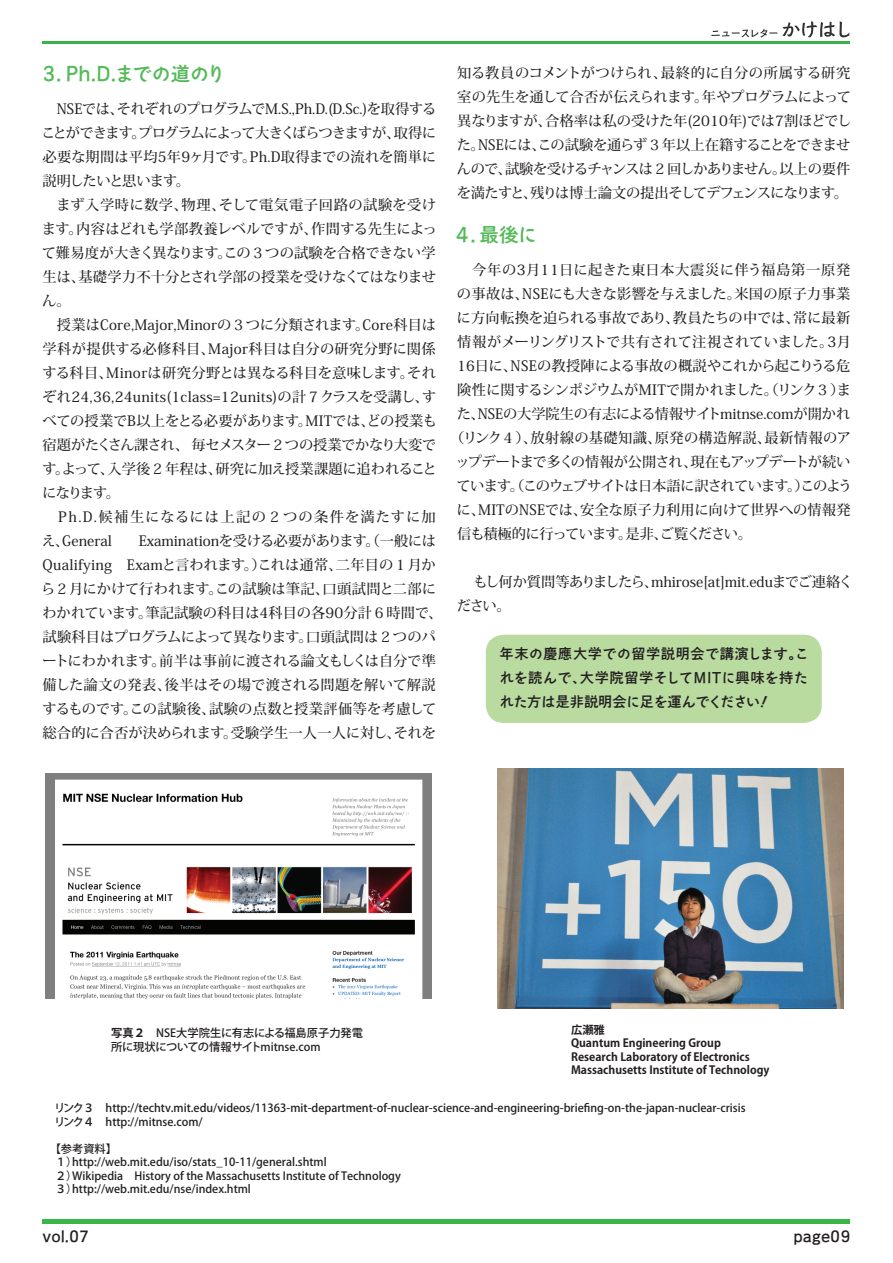
<style>
.page{position:relative;width:893px;height:1263px;background:#fff}
.page>*{position:absolute;margin:0;border:0;box-sizing:border-box;transform-origin:0 0}
.t1{font:19.5px "Aralet Std DB";letter-spacing:-.02em;color:#52ba56}
.t2{font:15px "Aralet Std DB";color:#231f20}
.t3{font:500 14.25px/24px "Koz Min Pro";color:#231f20}
.t4{font:14.25px/24px "Aralet Std DB";color:#231f20;text-align:justify}
.t5{font:500 14.25px "Koz Min Pro";letter-spacing:-.065em;color:#231f20}
.t6{font:500 14.25px "Koz Min Pro";letter-spacing:-.02em;color:#231f20}
.t7{font:500 14.25px "Koz Min Pro";letter-spacing:.025em;color:#231f20}
.t8{font:500 14.25px "Koz Min Pro";letter-spacing:.04em;color:#231f20}
.t9{font:500 14.25px "Koz Min Pro";letter-spacing:-.07em;color:#231f20}
.t10{font:500 11.25px/13.5px "Koz Go Pro";color:#231f20}
.t11{font:700 11.25px/13.5px "Koz Go Pro";color:#231f20}
.s1{font-weight:700}
</style>
<div class="page">
<div style="left:486px;top:635px;width:336px;height:88px;background:#b9db9f;border-radius:18px"></div>
<div style="left:43px;top:1219px;width:807px;height:5px;background:#3ab54a"></div>
<img style="left:46px;top:773px;width:386px;height:226px">
<img style="left:497px;top:769px;width:346px;height:239px">
<hr style="left:43px;top:41px;width:807px;height:3px;background:#39b44b">
<svg style="left:711px;top:21px;width:138px;height:16px"></svg>
<h1 class="t1" style="left:43px;top:60px;width:184px">3．Ph.D.までの道のり</h1>
<p class="t3" style="left:41px;top:96px;width:397px">　NSEでは、それぞれのプログラムでM.S.,Ph.D.(D.Sc.)を取得することができます。プログラムによって大きくばらつきますが、取得に必要な期間は平均5年9ヶ月です。Ph.D取得までの流れを簡単に説明したいと思います。<br>　まず入学時に数学、物理、そして電気電子回路の試験を受けます。内容はどれも学部教養レベルですが、作問する先生によって難易度が大きく異なります。この３つの試験を合格できない学生は、基礎学力不十分とされ学部の授業を受けなくてはなりません。<br>　授業はCore,Major,Minorの３つに分類されます。Core科目は学科が提供する必修科目、Major科目は自分の研究分野に関係する科目、Minorは研究分野とは異なる科目を意味します。それぞれ24,36,24units(1class=12units)の計７クラスを受講し、すべての授業でB以上をとる必要があります。MITでは、どの授業も宿題がたくさん課され、 毎セメスター２つの授業でかなり大変です。よって、入学後２年程は、研究に加え授業課題に追われることになります。<br>　Ph.D.候補生になるには上記の２つの条件を満たすに加え、General</p>
<p class="t3" style="left:41px;top:528px;width:403px;text-indent:97px">Examinationを受ける必要があります。（一般にはQualifying　Examと言われます。）これは通常、二年目の１月から２月にかけて行われます。この試験は筆記、口頭試問と二部にわかれています。筆記試験の科目は4科目の各90分計６時間で、試験科目はプログラムによって異なります。口頭試問は２つのパートにわかれます。前半は事前に渡される論文もしくは自分で準備した論文の発表、後半はその場で渡される問題を解いて解説するものです。この試験後、試験の点数と授業評価等を考慮して総合的に合否が決められます。受験学生一人一人に対し、それを</p>
<p class="t3" style="left:457px;top:60px;width:396px;text-align:justify">知る教員のコメントがつけられ、最終的に自分の所属する研究室の先生を通して合否が伝えられます。年やプログラムによって異なりますが、合格率は私の受けた年(2010年)では7割ほどでした。NSEには、この試験を通らず３年以上在籍することをできませんので、試験を受けるチャンスは２回しかありません。以上の要件を満たすと、残りは博士論文の提出そしてデフェンスになります。</p>
<h1 class="t1" style="left:453px;top:222px;width:86px">４．最後に</h1>
<p class="t8" style="left:457px;top:259px;width:395px">　今年の3月11日に起きた東日本大震災に伴う福島第一原発</p>
<p class="t3" style="left:457px;top:281px;width:395px">の事故は、NSEにも大きな影響を与えました。米国の原子力事業</p>
<p class="t3" style="left:457px;top:305px;width:395px">に方向転換を迫られる事故であり、教員たちの中では、常に最新</p>
<p class="t6" style="left:457px;top:331px;width:395px">情報がメーリングリストで共有されて注視されていました。3月</p>
<p class="t3" style="left:457px;top:353px;width:395px">16日に、NSEの教授陣による事故の概説やこれから起こりうる危</p>
<p class="t6" style="left:457px;top:379px;width:396px">険性に関するシンポジウムがMITで開かれました。（リンク３）ま</p>
<p class="t3" style="left:457px;top:401px;width:395px">た、NSEの大学院生の有志による情報サイトmitnse.comが開かれ</p>
<p class="t7" style="left:450px;top:427px;width:403px">（リンク４）、放射線の基礎知識、原発の構造解説、最新情報のア</p>
<p class="t5" style="left:456px;top:451px;width:396px">ップデートまで多くの情報が公開され、現在もアップデートが続い</p>
<p class="t5" style="left:457px;top:475px;width:397px">ています。（このウェブサイトは日本語に訳されています。）このよう</p>
<p class="t3" style="left:457px;top:497px;width:395px">に、MITのNSEでは、安全な原子力利用に向けて世界への情報発</p>
<p class="t9" style="left:457px;top:523px;width:296px">信も積極的に行っています。是非、ご覧ください。</p>
<p class="t3" style="left:457px;top:569px;width:398px">　もし何か質問等ありましたら、mhirose[at]mit.eduまでご連絡ください。</p>
<p class="t4" style="left:499px;top:641px;width:311px">年末の慶應大学での留学説明会で講演します。これを読んで、大学院留学そしてMITに興味を持たれた方は是非説明会に足を運んでください！</p>
<p class="t10" style="left:111px;top:1027px;width:253px"><span class="s1">写真２</span>　NSE大学院生に有志による福島原子力発電所に現状についての情報サイトmitnse.com</p>
<p class="t11" style="left:571px;top:1024px;width:200px">広瀬雅<br>Quantum Engineering Group<br>Research Laboratory of Electronics<br>Massachusetts Institute of Technology</p>
<p class="t10" style="left:54px;top:1102px;width:693px">リンク３　http://techtv.mit.edu/videos/11363-mit-department-of-nuclear-science-and-engineering-briefing-on-the-japan-nuclear-crisisリンク４　http://mitnse.com/</p>
<p class="t10" style="left:55px;top:1142px;width:347px;text-indent:-6px">【参考資料】<br>１）http://web.mit.edu/iso/stats_10-11/general.shtml<br>２）Wikipedia　History of the Massachusetts Institute of Technology３）http://web.mit.edu/nse/index.html</p>
<p class="t2" style="left:43px;top:1226px;width:48px">vol.07</p>
<p class="t2" style="left:793px;top:1226px;width:58px">page09</p>
</div>
